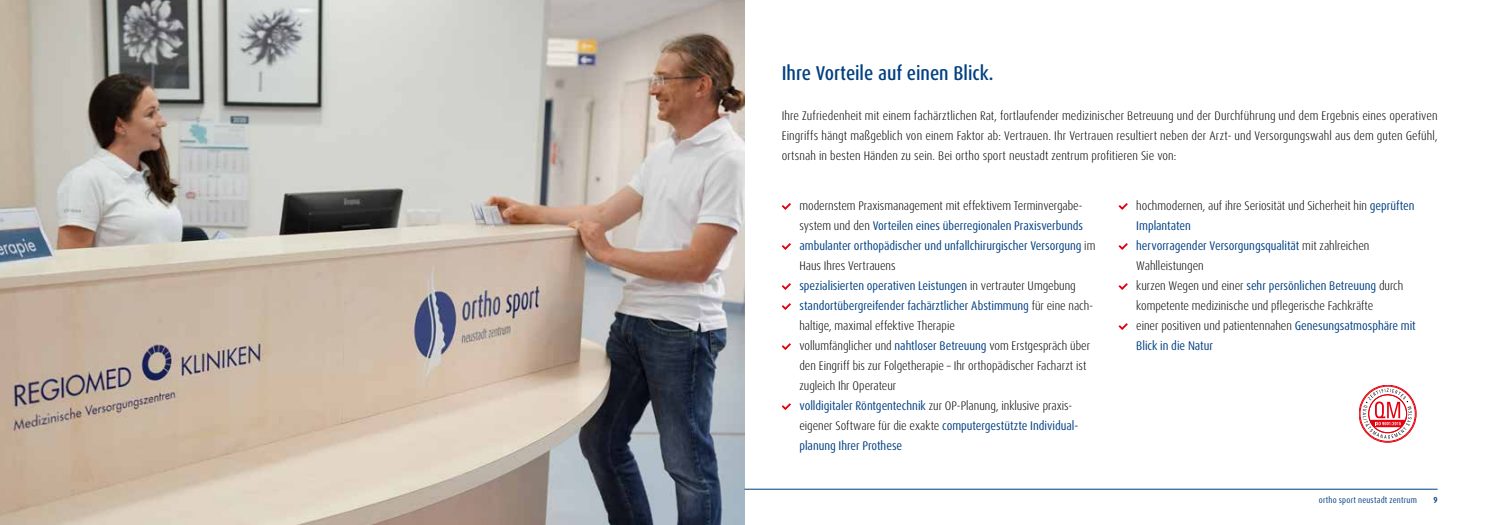
<style>
.page{position:relative;width:1489px;height:525px;background:#fff}
.page>*{position:absolute;margin:0;border:0;box-sizing:border-box;transform-origin:0 0}
.t1{font:500 condensed 20px "Dax OT";color:#003f82}
.t2{font:300 condensed 12.5px/20px "Dax OT";color:#000}
.t3{font:condensed 8.75px "Dax OT";letter-spacing:.02em;color:#003f82}
.t4{font:700 condensed 8.75px "Dax OT";color:#003f82}
.s1{font-weight:400;color:#003f82}
</style>
<div class="page">
<img style="left:0;top:0;width:744px;height:524px">
<hr style="left:744px;top:488px;width:693px;height:1px;background:#003f82">
<svg style="left:781px;top:203px;width:10px;height:7px"></svg>
<svg style="left:781px;top:243px;width:10px;height:7px"></svg>
<svg style="left:781px;top:283px;width:10px;height:7px"></svg>
<svg style="left:781px;top:303px;width:10px;height:7px"></svg>
<svg style="left:781px;top:343px;width:10px;height:7px"></svg>
<svg style="left:781px;top:403px;width:10px;height:7px"></svg>
<svg style="left:1118px;top:203px;width:9px;height:7px"></svg>
<svg style="left:1118px;top:243px;width:9px;height:7px"></svg>
<svg style="left:1118px;top:283px;width:9px;height:7px"></svg>
<svg style="left:1118px;top:323px;width:9px;height:7px"></svg>
<svg style="left:1358px;top:385px;width:57px;height:57px"></svg>
<div style="left:1358px;top:385px;width:58px;height:57px;border:1px solid #e3000f;border-radius:50%"></div>
<svg style="left:1362px;top:388px;width:49px;height:50px"></svg>
<div style="left:1368px;top:394px;width:38px;height:39px;border:1px solid #e3000f;border-radius:50%"></div>
<h1 class="t1" style="left:781px;top:60px;width:213px">Ihre Vorteile auf einen Blick.</h1>
<p class="t2" style="left:781px;top:106px;width:657px;text-align:justify">Ihre Zufriedenheit mit einem fachärztlichen Rat, fortlaufender medizinischer Betreuung und der Durchführung und dem Ergebnis eines operativen Eingriffs hängt maßgeblich von einem Faktor ab: Vertrauen. Ihr Vertrauen resultiert neben der Arzt- und Versorgungswahl aus dem guten Gefühl, ortsnah in besten Händen zu sein. Bei ortho sport neustadt zentrum profitieren Sie von:</p>
<p class="t2" style="left:799px;top:196px;width:297px">modernstem Praxismanagement mit effektivem Terminvergabe&shy;system und den <span class="s1">Vorteilen eines überregionalen Praxisverbunds ambulanter orthopädischer und unfallchirurgischer Versorgung</span> im Haus Ihres Vertrauens<br><span class="s1">spezialisierten operativen Leistungen</span> in vertrauter Umgebung <span class="s1">standortübergreifender fachärztlicher Abstimmung</span> für eine nach&shy;haltige, maximal effektive Therapie<br>vollumfänglicher und <span class="s1">nahtloser Betreuung</span> vom Erstgespräch über den Eingriff bis zur Folgetherapie – Ihr orthopädischer Facharzt ist zugleich Ihr Operateur<br><span class="s1">volldigitaler Röntgentechnik</span> zur OP-Planung, inklusive praxis&shy;eigener Software für die exakte <span class="s1">computergestützte Individual&shy;planung Ihrer Prothese</span></p>
<p class="t2" style="left:1136px;top:196px;width:281px">hochmodernen, auf ihre Seriosität und Sicherheit hin <span class="s1">geprüften Implantaten<br>hervorragender Versorgungsqualität</span> mit zahlreichen Wahlleistungen<br>kurzen Wegen und einer <span class="s1">sehr persönlichen Betreuung</span> durch kompetente medizinische und pflegerische Fachkräfte<br>einer positiven und patientennahen <span class="s1">Genesungsatmosphäre mit Blick in die Natur</span></p>
<p class="t3" style="left:1318px;top:494px;width:100px">ortho sport neustadt zentrum</p>
<p class="t4" style="left:1433px;top:494px;width:6px">9</p>
</div>
